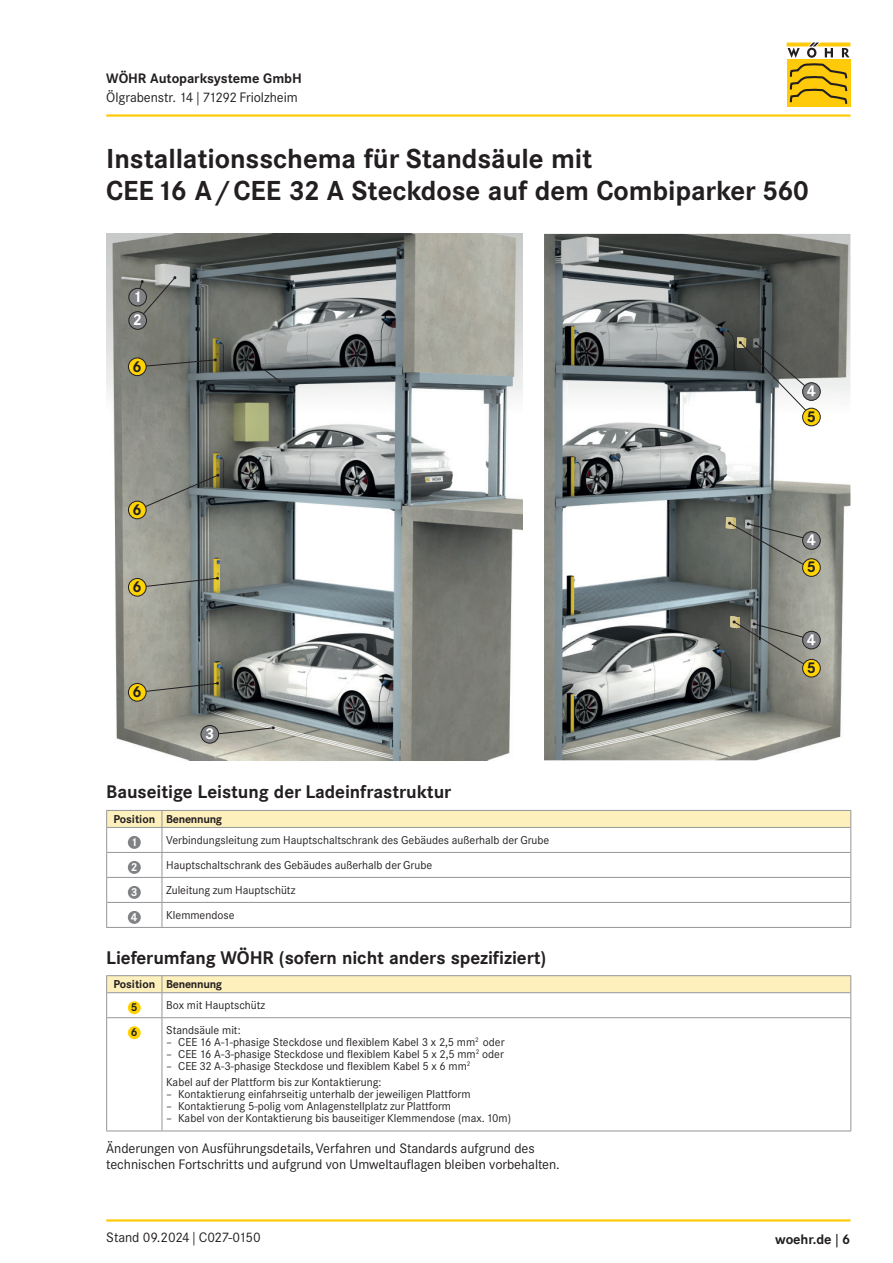
<style>
.page{position:relative;width:893px;height:1263px;background:#fff}
.page>*{position:absolute;margin:0;border:0;box-sizing:border-box;transform-origin:0 0}
.t1{font:700 27px/32.4px "Corporate SBQ";letter-spacing:-.005em;color:#231f20}
.t2{font:700 18px "Corporate SBQ";letter-spacing:-.005em;color:#231f20}
.t3{font:700 15.3px "Corporate SBQ";color:#231f20}
.t4{font:700 15.3px "Corporate SBQ";color:#fff}
.t5{font:13.5px/16.2px "Corporate SBQ";letter-spacing:-.005em;color:#231f20}
.t6{font:700 13.5px "Corporate SBQ";letter-spacing:-.005em;color:#231f20}
.t7{font:11.25px/16.2px "Corporate SBQ";color:#231f20}
.t8{font:700 11.25px/23px "Corporate SBQ";letter-spacing:-.025em;color:#231f20}
.t9{font:700 11.25px "Corporate SBQ";color:#fff}
</style>
<div class="page">
<img style="left:544px;top:234px;width:306px;height:526px">
<img style="left:106px;top:234px;width:417px;height:526px">
<hr style="left:106px;top:1219px;width:744px;height:2px;background:#feca0a">
<hr style="left:106px;top:114px;width:744px;height:3px;background:#feca0a">
<svg style="left:787px;top:43px;width:63px;height:15px"></svg>
<div style="left:787px;top:59px;width:63px;height:47px;background:#feca0a"></div>
<svg style="left:789px;top:64px;width:59px;height:40px"></svg>
<hr style="left:162px;top:927px;width:689px;height:1px;background:#939598">
<svg style="left:106px;top:810px;width:745px;height:117px"></svg>
<hr style="left:107px;top:852px;width:55px;height:1px;background:#939598">
<hr style="left:107px;top:877px;width:55px;height:1px;background:#939598">
<hr style="left:107px;top:902px;width:55px;height:1px;background:#939598">
<hr style="left:106px;top:927px;width:56px;height:1px;background:#939598">
<div style="left:128px;top:836px;width:13px;height:13px;background:#808285;border-radius:50%"></div>
<div style="left:128px;top:861px;width:13px;height:13px;background:#808285;border-radius:50%"></div>
<div style="left:128px;top:886px;width:13px;height:13px;background:#808285;border-radius:50%"></div>
<div style="left:128px;top:911px;width:13px;height:13px;background:#808285;border-radius:50%"></div>
<svg style="left:215px;top:726px;width:60px;height:9px"></svg>
<svg style="left:737px;top:338px;width:76px;height:80px"></svg>
<svg style="left:726px;top:517px;width:86px;height:53px;background:#797d76"></svg>
<svg style="left:730px;top:616px;width:82px;height:53px;background:#787a73"></svg>
<svg style="left:140px;top:358px;width:77px;height:10px"></svg>
<svg style="left:137px;top:474px;width:82px;height:37px;background:#7c807a"></svg>
<svg style="left:137px;top:577px;width:82px;height:11px"></svg>
<svg style="left:137px;top:682px;width:82px;height:11px"></svg>
<svg style="left:136px;top:276px;width:40px;height:46px;background:#7d7f78"></svg>
<div style="left:129px;top:312px;width:17px;height:17px;background:#808285;border-radius:50%"></div>
<div style="left:128px;top:311px;width:19px;height:19px;border:1px solid #231f20;border-radius:50%"></div>
<div style="left:129px;top:288px;width:17px;height:18px;background:#808285;border-radius:50%"></div>
<div style="left:128px;top:288px;width:19px;height:18px;border:1px solid #231f20;border-radius:50%"></div>
<div style="left:201px;top:725px;width:18px;height:18px;background:#808285;border-radius:50%"></div>
<div style="left:201px;top:725px;width:18px;height:18px;border:1px solid #231f20;border-radius:50%"></div>
<div style="left:803px;top:383px;width:17px;height:17px;background:#808285;border-radius:50%"></div>
<div style="left:802px;top:382px;width:19px;height:19px;border:1px solid #231f20;border-radius:50%"></div>
<div style="left:803px;top:532px;width:17px;height:17px;background:#808285;border-radius:50%"></div>
<div style="left:802px;top:531px;width:19px;height:19px;border:1px solid #231f20;border-radius:50%"></div>
<div style="left:803px;top:631px;width:17px;height:18px;background:#808285;border-radius:50%"></div>
<div style="left:802px;top:631px;width:19px;height:18px;border:1px solid #231f20;border-radius:50%"></div>
<div style="left:128px;top:358px;width:18px;height:18px;background:#fed304;border-radius:50%"></div>
<div style="left:128px;top:358px;width:18px;height:18px;border:1px solid #231f20;border-radius:50%"></div>
<div style="left:128px;top:501px;width:18px;height:18px;background:#fed304;border-radius:50%"></div>
<div style="left:128px;top:501px;width:18px;height:18px;border:1px solid #231f20;border-radius:50%"></div>
<div style="left:128px;top:578px;width:18px;height:18px;background:#fed304;border-radius:50%"></div>
<div style="left:128px;top:578px;width:18px;height:18px;border:1px solid #231f20;border-radius:50%"></div>
<div style="left:803px;top:559px;width:17px;height:17px;background:#fed304;border-radius:50%"></div>
<div style="left:802px;top:558px;width:19px;height:19px;border:1px solid #231f20;border-radius:50%"></div>
<div style="left:803px;top:408px;width:17px;height:18px;background:#fed304;border-radius:50%"></div>
<div style="left:802px;top:408px;width:19px;height:18px;border:1px solid #231f20;border-radius:50%"></div>
<div style="left:803px;top:659px;width:17px;height:18px;background:#fed304;border-radius:50%"></div>
<div style="left:802px;top:659px;width:19px;height:18px;border:1px solid #231f20;border-radius:50%"></div>
<div style="left:128px;top:683px;width:18px;height:18px;background:#fed304;border-radius:50%"></div>
<div style="left:128px;top:683px;width:18px;height:18px;border:1px solid #231f20;border-radius:50%"></div>
<svg style="left:263px;top:368px;width:18px;height:15px"></svg>
<svg style="left:107px;top:1018px;width:743px;height:112px"></svg>
<hr style="left:106px;top:975px;width:56px;height:1px;background:#939598">
<hr style="left:162px;top:975px;width:689px;height:1px;background:#939598">
<hr style="left:106px;top:1018px;width:1px;height:112px;background:#939598">
<hr style="left:850px;top:1018px;width:1px;height:112px;background:#939598">
<hr style="left:162px;top:1130px;width:689px;height:1px;background:#939598">
<svg style="left:106px;top:976px;width:745px;height:42px"></svg>
<hr style="left:162px;top:1017px;width:688px;height:1px;background:#939598">
<hr style="left:162px;top:1018px;width:1px;height:112px;background:#939598">
<hr style="left:107px;top:992px;width:55px;height:1px;background:#939598">
<hr style="left:107px;top:1017px;width:55px;height:1px;background:#939598">
<hr style="left:106px;top:1130px;width:56px;height:1px;background:#939598">
<div style="left:128px;top:1001px;width:13px;height:13px;background:#fed304;border-radius:50%"></div>
<div style="left:128px;top:1026px;width:13px;height:13px;background:#fed304;border-radius:50%"></div>
<p class="t6" style="left:106px;top:70px;width:197px">WÖHR Autoparksysteme GmbH</p>
<p class="t5" style="left:106px;top:90px;width:193px">Ölgrabenstr. 14 | 71292 Friolzheim</p>
<h1 class="t1" style="left:106px;top:143px;width:704px">Installationsschema für Standsäule mit<br>CEE 16 A/CEE 32 A Steckdose auf dem Combiparker 560</h1>
<h3 class="t4" style="left:133px;top:287px;width:11px">1</h3>
<h3 class="t4" style="left:133px;top:311px;width:11px">2</h3>
<h3 class="t3" style="left:133px;top:357px;width:11px">6</h3>
<h3 class="t3" style="left:133px;top:500px;width:11px">6</h3>
<h3 class="t3" style="left:133px;top:577px;width:11px">6</h3>
<h3 class="t3" style="left:133px;top:682px;width:11px">6</h3>
<h3 class="t4" style="left:205px;top:724px;width:11px">3</h3>
<h2 class="t2" style="left:106px;top:781px;width:347px">Bauseitige Leistung der Ladeinfrastruktur</h2>
<p class="t8" style="left:113px;top:808px;width:110px">Position Benennung</p>
<p class="t9" style="left:131px;top:835px;width:8px">1</p>
<p class="t7" style="left:166px;top:832px;width:385px">Verbindungsleitung zum Hauptschaltschrank des Gebäudes außerhalb der Grube</p>
<p class="t9" style="left:131px;top:860px;width:8px">2</p>
<p class="t7" style="left:166px;top:857px;width:268px">Hauptschaltschrank des Gebäudes außerhalb der Grube</p>
<p class="t9" style="left:131px;top:885px;width:8px">3</p>
<p class="t7" style="left:166px;top:882px;width:131px">Zuleitung zum Hauptschütz</p>
<p class="t9" style="left:131px;top:910px;width:8px">4</p>
<p class="t7" style="left:166px;top:907px;width:70px">Klemmendose</p>
<h2 class="t2" style="left:106px;top:947px;width:442px">Lieferumfang WÖHR (sofern nicht anders spezifiziert)</h2>
<p class="t8" style="left:131px;top:973px;width:93px;text-indent:-18px">Position Benennung<br>5</p>
<p class="t7" style="left:166px;top:997px;width:101px">Box mit Hauptschütz</p>
<p class="t8" style="left:131px;top:1021px;width:8px">6</p>
<p class="t7" style="left:166px;top:1022px;width:76px">Standsäule mit:</p>
<p class="t7" style="left:166px;top:1034px;width:340px">– CEE 16 A-1-phasige Steckdose und flexiblem Kabel 3 x 2,5 mm<sup>2</sup> oder</p>
<p class="t7" style="left:166px;top:1046px;width:339px">– CEE 16 A-3-phasige Steckdose und flexiblem Kabel 5 x 2,5 mm<sup>2</sup> oder</p>
<p class="t7" style="left:166px;top:1058px;width:306px">– CEE 32 A-3-phasige Steckdose und flexiblem Kabel 5 x 6 mm<sup>2<br></sup>Kabel auf der Plattform bis zur Kontaktierung:</p>
<p class="t7" style="left:166px;top:1086px;width:306px">– Kontaktierung einfahrseitig unterhalb der jeweiligen Plattform</p>
<p class="t7" style="left:166px;top:1098px;width:286px">– Kontaktierung 5-polig vom Anlagenstellplatz zur Plattform</p>
<p class="t7" style="left:166px;top:1110px;width:346px">– Kabel von der Kontaktierung bis bauseitiger Klemmendose (max. 10m)</p>
<p class="t5" style="left:106px;top:1140px;width:455px">Änderungen von Ausführungsdetails, Verfahren und Standards aufgrund des technischen Fortschritts und aufgrund von Umweltauflagen bleiben vorbehalten.</p>
<h3 class="t4" style="left:807px;top:382px;width:11px">4</h3>
<h3 class="t3" style="left:807px;top:407px;width:11px">5</h3>
<h3 class="t4" style="left:807px;top:531px;width:11px">4</h3>
<h3 class="t3" style="left:807px;top:558px;width:11px">5</h3>
<h3 class="t4" style="left:807px;top:630px;width:11px">4</h3>
<h3 class="t3" style="left:807px;top:658px;width:11px">5</h3>
<p class="t5" style="left:106px;top:1229px;width:156px">Stand 09.2024 | C027-0150</p>
<p class="t6" style="left:775px;top:1231px;width:77px">woehr.de | 6</p>
</div>
